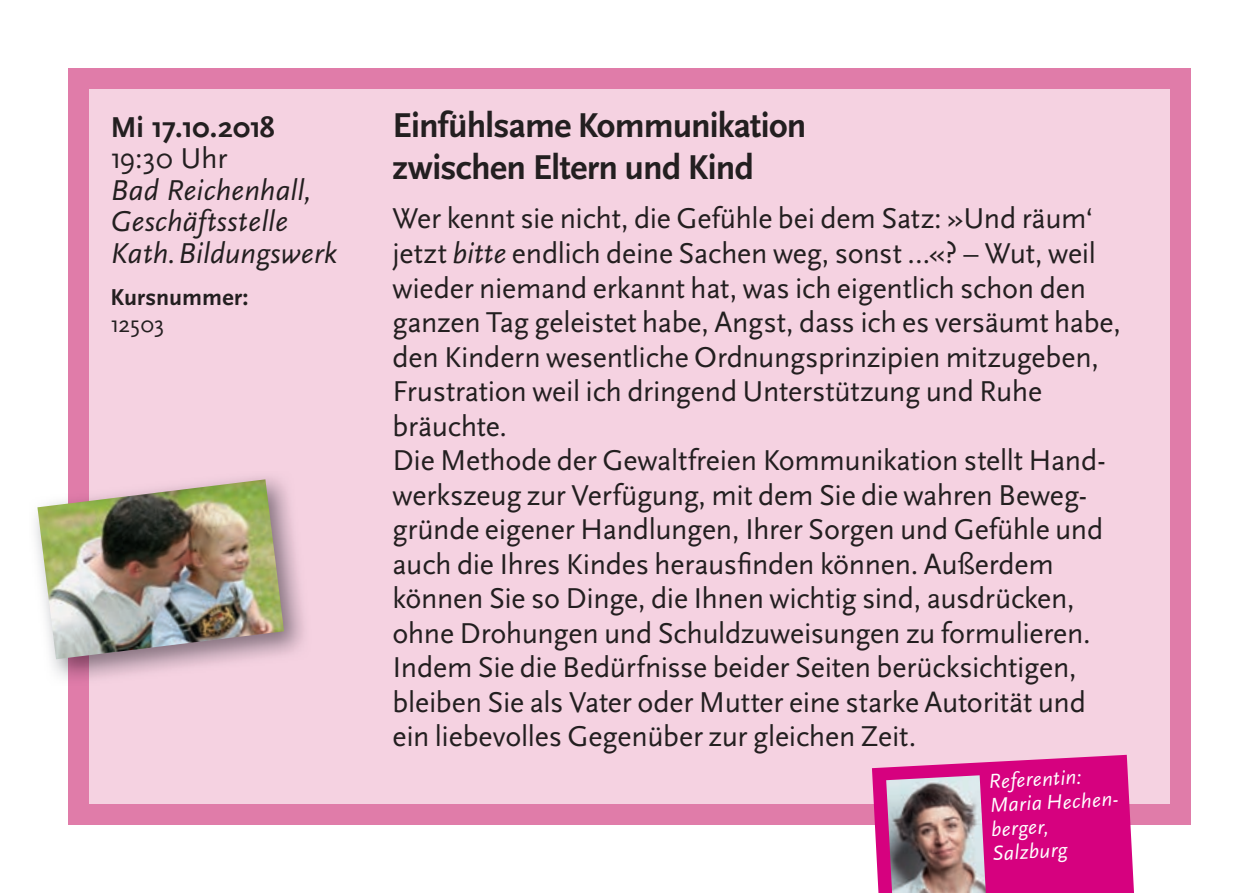
<style>
.page{position:relative;width:1259px;height:893px;background:#fff}
.page>*{position:absolute;margin:0;border:0;box-sizing:border-box;transform-origin:0 0}
.t1{font:700 36px/42px "Scala Sans";letter-spacing:-.02em;color:#231f20}
.t2{font:30px/34.5px "Scala Sans";letter-spacing:-.01em;color:#231f20}
.t3{font:italic 30px/31.5px "Scala Sans";letter-spacing:.01em;color:#231f20}
.t4{font:700 30px "Scala Sans";letter-spacing:-.02em;color:#231f20}
.t5{font:700 24px "Scala Sans";color:#231f20}
.t6{font:24px "Scala Sans";color:#231f20}
.t7{font:italic 21px/24px "Scala Sans";color:#fff}
.s1{font-style:italic}
</style>
<div class="page">
<div style="left:68px;top:68px;width:1123px;height:757px;background:#e07ca9"></div>
<div style="left:89px;top:89px;width:1080px;height:715px;background:#f5d2e1"></div>
<svg style="left:872px;top:755px;width:262px;height:138px;background:#d91789"></svg>
<img style="left:886px;top:775px;width:99px;height:118px">
<img style="left:37px;top:479px;width:247px;height:180px">
<p class="t4" style="left:111px;top:111px;width:166px">Mi 17.10.2018</p>
<p class="t2" style="left:111px;top:142px;width:118px">19:30 Uhr</p>
<p class="t3" style="left:111px;top:175px;width:228px">Bad Reichenhall,<br>Geschäftsstelle<br>Kath. Bildungswerk</p>
<p class="t5" style="left:111px;top:284px;width:139px">Kursnummer:</p>
<p class="t6" style="left:111px;top:311px;width:55px">12503</p>
<p class="t1" style="left:392px;top:105px;width:415px">Einfühlsame Kommunikation zwischen Eltern und Kind</p>
<p class="t2" style="left:392px;top:202px;width:730px">Wer kennt sie nicht, die Gefühle bei dem Satz: »Und räum‘ jetzt <span class="s1">bitte</span> endlich deine Sachen weg, sonst …«? – Wut, weil wieder niemand erkannt hat, was ich eigentlich schon den ganzen Tag geleistet habe, Angst, dass ich es versäumt habe, den Kindern wesentliche Ordnungsprinzipien mitzugeben, Frustration weil ich dringend Unterstützung und Ruhe bräuchte.<br>Die Methode der Gewaltfreien Kommunikation stellt Hand&shy;werkszeug zur Verfügung, mit dem Sie die wahren Beweg&shy;gründe eigener Handlungen, Ihrer Sorgen und Gefühle und auch die Ihres Kindes herausfinden können. Außerdem können Sie so Dinge, die Ihnen wichtig sind, ausdrücken, ohne Drohungen und Schuldzuweisungen zu formulieren.<br>Indem Sie die Bedürfnisse beider Seiten berücksichtigen, bleiben Sie als Vater oder Mutter eine starke Autorität und ein liebevolles Gegenüber zur gleichen Zeit.</p>
<p class="t7" style="left:988px;top:770px;width:135px;rotate:-3deg">Referentin:<br>Maria Hechen&shy;berger,<br>Salzburg</p>
</div>
